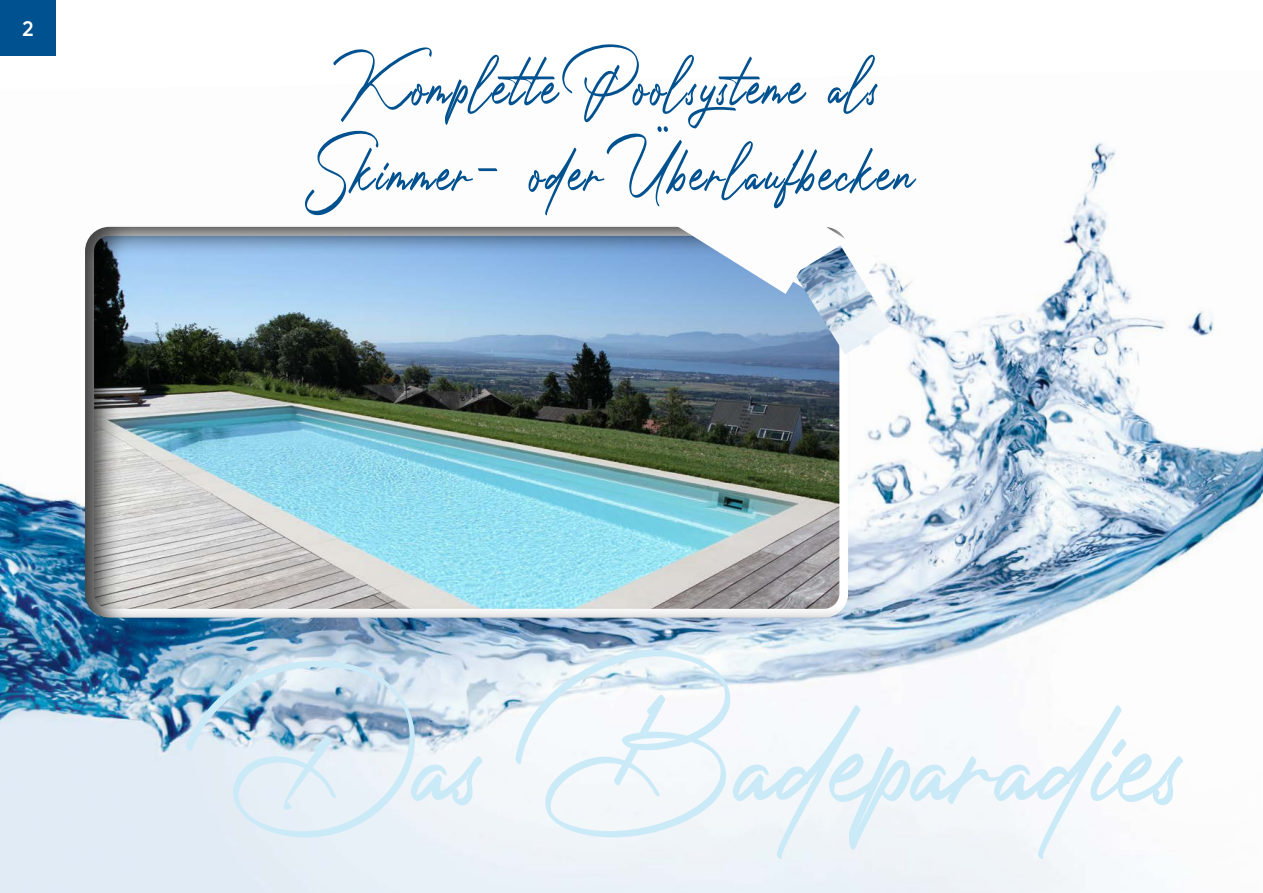
<style>
.page{position:relative;width:1263px;height:893px;background:#fff}
.page>*{position:absolute;margin:0;border:0;box-sizing:border-box;transform-origin:0 0}
.t1{font:180px "Photograph Signature";color:#cbeaf7;scale:.91 1}
.t2{font:79.2px/86.4px "Photograph Signature";letter-spacing:.05em;color:#00518f;text-align:center;scale:.77 1}
.t3{font:600 21px "Gilroy";color:#fff}
</style>
<div class="page">
<img style="left:0;top:142px;width:1261px;height:751px">
<div style="left:85px;top:224px;width:765px;height:395px;background:#000;opacity:.75"></div>
<img style="left:763px;top:209px;width:115px;height:104px">
<img style="left:795px;top:245px;width:96px;height:110px">
<img style="left:676px;top:148px;width:158px;height:146px">
<img style="left:1261px;top:445px;width:2px;height:56px">
<div style="left:0;top:0;width:56px;height:56px;background:#00518f"></div>
<p class="t3" style="left:22px;top:16px;width:13px">2</p>
<p class="t2" style="left:306px;top:39px;width:792px">Komplette Poolsysteme als<br>Skimmer- oder Überlaufbecken</p>
<h1 class="t1" style="left:234px;top:599px;width:1051px">Das Badeparadies</h1>
</div>
